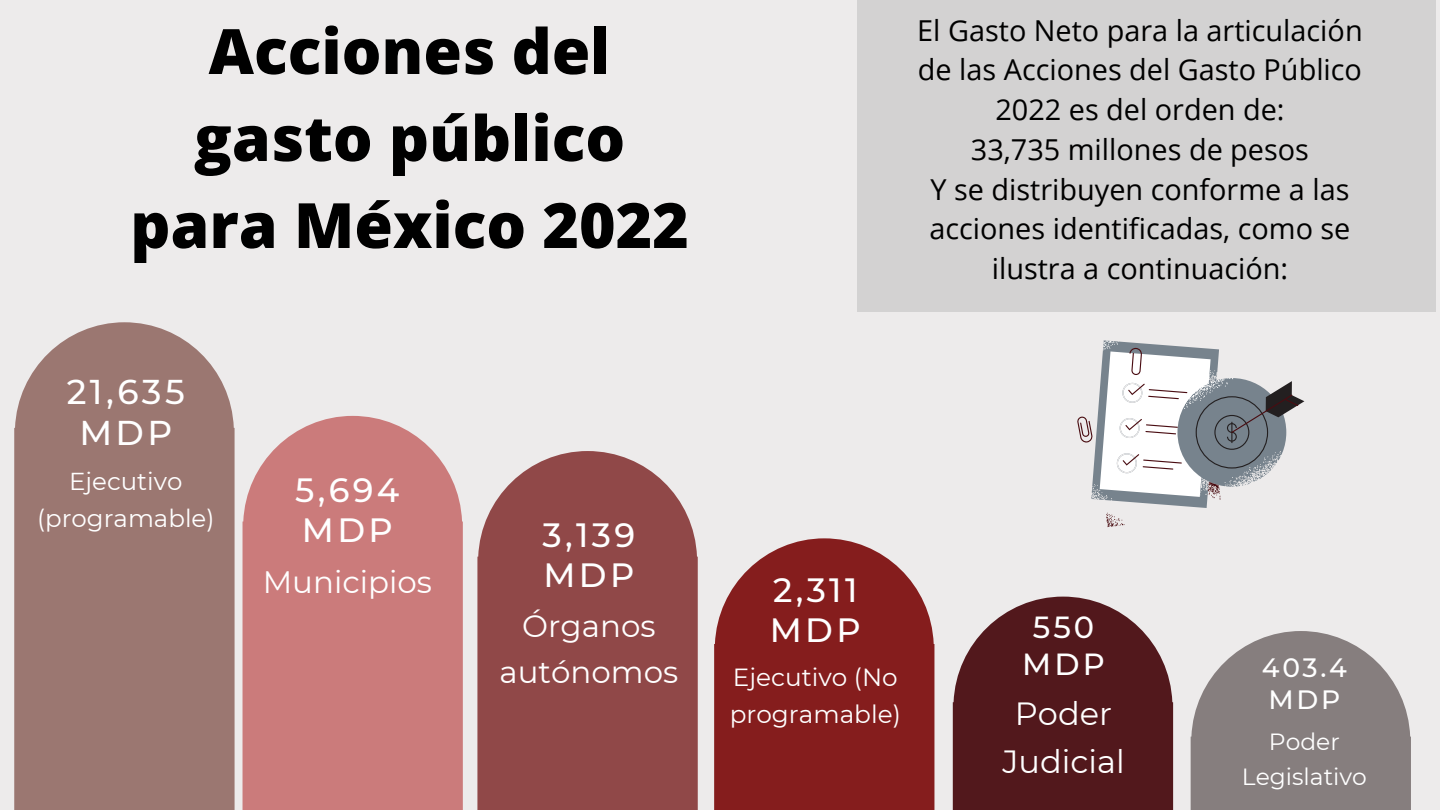
<style>
.page{position:relative;width:1440px;height:810px;background:#edebeb}
.page>*{position:absolute;margin:0;border:0;box-sizing:border-box;transform-origin:0 0}
.t1{font:800 62.5px/87px "Open Sans";color:#000;text-align:center}
.t2{font:500 34.4px "Montserrat";letter-spacing:.1em;color:#fff}
.t3{font:500 33.6px/39.9px "Montserrat";letter-spacing:.1em;color:#fff}
.t4{font:32.1px/47.6px "Montserrat";color:#fff;text-align:center}
.t5{font:30.9px/45.8px "Montserrat";color:#fff;text-align:center}
.t6{font:500 30.5px "Montserrat";letter-spacing:.1em;color:#fff}
.t7{font:28.8px/39.8px "Open Sans";color:#000;text-align:center}
.t8{font:500 26.5px "Montserrat";letter-spacing:.1em;color:#fff}
.t9{font:24.8px/36.8px "Montserrat";color:#fff}
.t10{font:24.5px/36.1px "Montserrat";color:#fff;text-align:center}
.t11{font:23.4px/34.5px "Montserrat";color:#fff;text-align:center}
</style>
<div class="page">
<div style="left:857px;top:0;width:579px;height:311px;background:#d3d2d2"></div>
<svg style="left:953px;top:597px;width:220px;height:213px;background:#633033"></svg>
<svg style="left:1191px;top:631px;width:220px;height:179px;background:#938c8c"></svg>
<svg style="left:714px;top:538px;width:220px;height:272px;background:#8e2f2f"></svg>
<div style="left:243px;top:416px;width:220px;height:394px;background:#cb7b7b"></div>
<svg style="left:14px;top:322px;width:221px;height:488px;background:#a07e78"></svg>
<svg style="left:477px;top:451px;width:221px;height:359px;background:#965353"></svg>
<svg style="left:1077px;top:340px;width:227px;height:187px"></svg>
<p class="t1" style="left:130px;top:6px;width:560px">Acciones del gasto público para México 2022</p>
<p class="t7" style="left:917px;top:10px;width:447px">El Gasto Neto para la articulación de las Acciones del Gasto Público<br>2022 es del orden de:</p>
<p class="t7" style="left:971px;top:129px;width:340px">33,735 millones de pesos</p>
<p class="t7" style="left:929px;top:169px;width:423px">Y se distribuyen conforme a las acciones identificadas, como se ilustra a continuación:</p>
<p class="t2" style="left:67px;top:371px;width:119px">21,635</p>
<p class="t2" style="left:79px;top:412px;width:94px">MDP</p>
<p class="t10" style="left:37px;top:464px;width:179px">Ejecutivo (programable)</p>
<p class="t3" style="left:295px;top:470px;width:106px">5,694<br>MDP</p>
<p class="t5" style="left:263px;top:559px;width:171px">Municipios</p>
<p class="t3" style="left:543px;top:515px;width:94px">3,139<br>MDP</p>
<p class="t5" style="left:500px;top:603px;width:180px">Órganos autónomos</p>
<p class="t3" style="left:770px;top:570px;width:92px">2,311<br>MDP</p>
<p class="t9" style="left:730px;top:659px;width:173px">Ejecutivo (No programable)</p>
<p class="t6" style="left:1033px;top:609px;width:63px">550</p>
<p class="t6" style="left:1022px;top:645px;width:84px">MDP</p>
<p class="t4" style="left:1002px;top:690px;width:124px">Poder<br>Judicial</p>
<p class="t8" style="left:1262px;top:652px;width:86px">403.4</p>
<p class="t8" style="left:1269px;top:683px;width:73px">MDP</p>
<p class="t11" style="left:1242px;top:725px;width:126px">Poder<br>Legislativo</p>
</div>
